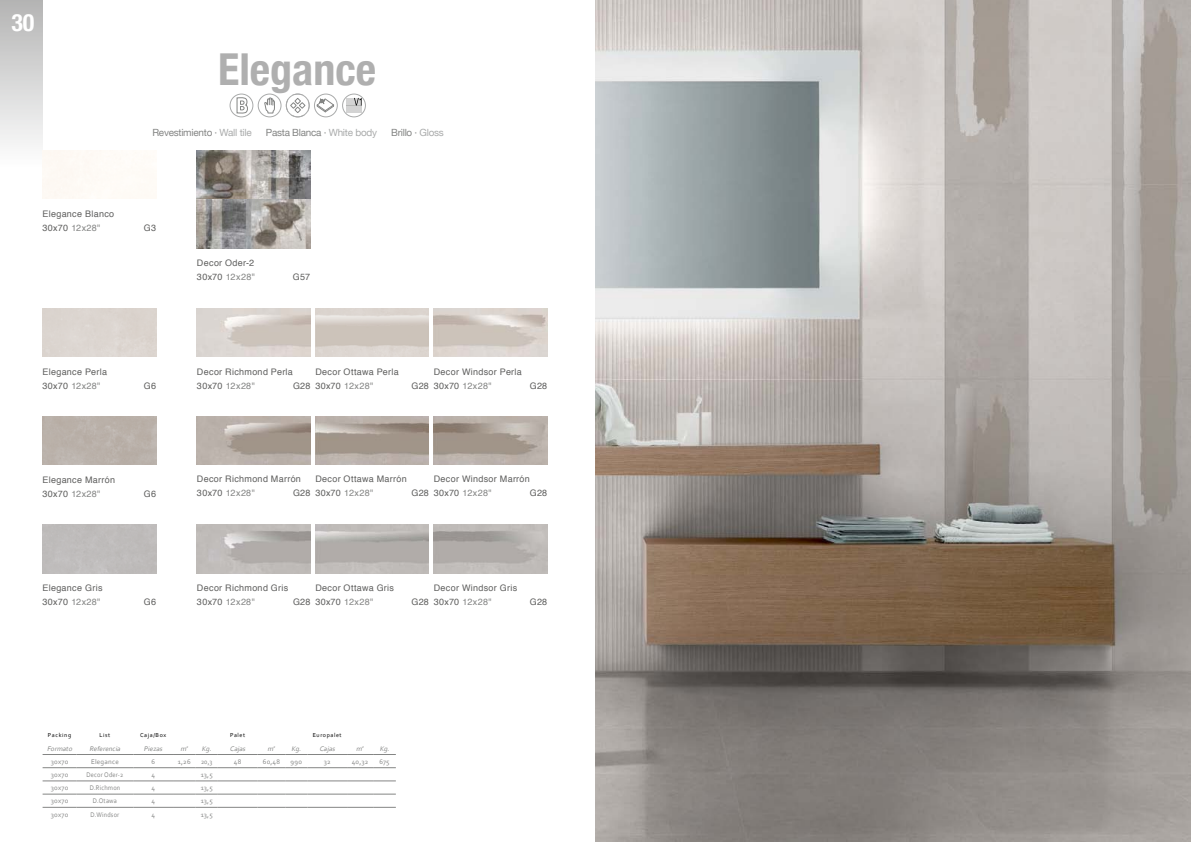
<style>
.page{position:relative;width:1191px;height:842px;background:#fff}
.page>*{position:absolute;margin:0;border:0;box-sizing:border-box;transform-origin:0 0}
.t1{font:700 condensed 44px "Helvetica Neue";color:#afafaf}
.t2{font:700 condensed 24px "Helvetica Neue";color:#fff}
.t3{font:9.9px "Helvetica Neue";letter-spacing:-.025em;color:#848584}
.t4{font:9px/14px "Helvetica";letter-spacing:.035em;color:#5e5e5d}
.t5{font:7px "Corbel";letter-spacing:.03em;color:#848584}
.t6{font:italic 7px "Corbel";color:#848584}
.t7{font:7px "Corbel";letter-spacing:.03em;color:#848584;scale:.9 1}
.t8{font:6px "Corbel";letter-spacing:.1em;color:#000}
.s1{color:#848584}
.s2{color:#a9aaaa}
</style>
<div class="page">
<div style="left:0;top:0;width:43px;height:167px;background:linear-gradient(to bottom,#b4b4b4,#fefeff)"></div>
<svg style="left:264px;top:97px;width:11px;height:17px"></svg>
<svg style="left:232px;top:96px;width:20px;height:19px"></svg>
<svg style="left:236px;top:97px;width:12px;height:17px"></svg>
<div style="left:258px;top:94px;width:23px;height:23px;border:1px solid #a9aaaa;border-radius:50%"></div>
<div style="left:229px;top:94px;width:24px;height:23px;border:1px solid #a9aaaa;border-radius:50%"></div>
<svg style="left:317px;top:96px;width:19px;height:19px"></svg>
<svg style="left:316px;top:97px;width:19px;height:16px"></svg>
<svg style="left:344px;top:96px;width:20px;height:19px"></svg>
<div style="left:354px;top:105px;width:7px;height:8px;background:#d3d3d3"></div>
<div style="left:346px;top:105px;width:8px;height:8px;background:#d3d3d3"></div>
<div style="left:346px;top:98px;width:8px;height:7px;background:#d3d3d3"></div>
<svg style="left:354px;top:98px;width:7px;height:7px"></svg>
<div style="left:314px;top:94px;width:24px;height:23px;border:1px solid #a9aaaa;border-radius:50%"></div>
<div style="left:342px;top:94px;width:24px;height:23px;border:1px solid #a9aaaa;border-radius:50%"></div>
<div style="left:294px;top:98px;width:7px;height:6px;border:1px solid #848584;border-radius:3px"></div>
<div style="left:299px;top:102px;width:6px;height:7px;border:1px solid #848584;border-radius:3px"></div>
<div style="left:294px;top:107px;width:7px;height:6px;border:1px solid #848584;border-radius:3px"></div>
<div style="left:290px;top:102px;width:6px;height:7px;border:1px solid #848584;border-radius:3px"></div>
<div style="left:286px;top:94px;width:24px;height:23px;border:1px solid #a9aaaa;border-radius:50%"></div>
<hr style="left:43px;top:754px;width:34px;height:1px;background:#848584">
<hr style="left:77px;top:754px;width:56px;height:1px;background:#848584">
<hr style="left:133px;top:754px;width:40px;height:1px;background:#848584">
<svg style="left:173px;top:754px;width:45px;height:1px"></svg>
<hr style="left:218px;top:754px;width:39px;height:1px;background:#848584">
<svg style="left:257px;top:754px;width:50px;height:1px"></svg>
<hr style="left:307px;top:754px;width:40px;height:1px;background:#848584">
<svg style="left:347px;top:754px;width:49px;height:1px"></svg>
<hr style="left:43px;top:767px;width:34px;height:1px;background:#848584">
<hr style="left:77px;top:767px;width:56px;height:1px;background:#848584">
<hr style="left:133px;top:767px;width:40px;height:1px;background:#848584">
<svg style="left:173px;top:767px;width:45px;height:1px"></svg>
<hr style="left:218px;top:767px;width:39px;height:1px;background:#848584">
<svg style="left:257px;top:767px;width:50px;height:1px"></svg>
<hr style="left:307px;top:767px;width:40px;height:1px;background:#848584">
<svg style="left:347px;top:767px;width:49px;height:1px"></svg>
<hr style="left:43px;top:781px;width:34px;height:1px;background:#848584">
<hr style="left:77px;top:781px;width:56px;height:1px;background:#848584">
<hr style="left:133px;top:781px;width:40px;height:1px;background:#848584">
<svg style="left:173px;top:781px;width:45px;height:1px"></svg>
<hr style="left:218px;top:781px;width:39px;height:1px;background:#848584">
<svg style="left:257px;top:781px;width:50px;height:1px"></svg>
<hr style="left:307px;top:781px;width:40px;height:1px;background:#848584">
<svg style="left:347px;top:781px;width:49px;height:1px"></svg>
<hr style="left:43px;top:794px;width:34px;height:1px;background:#848584">
<hr style="left:77px;top:794px;width:56px;height:1px;background:#848584">
<hr style="left:133px;top:794px;width:40px;height:1px;background:#848584">
<svg style="left:173px;top:794px;width:45px;height:1px"></svg>
<hr style="left:218px;top:794px;width:39px;height:1px;background:#848584">
<svg style="left:257px;top:794px;width:50px;height:1px"></svg>
<hr style="left:307px;top:794px;width:40px;height:1px;background:#848584">
<svg style="left:347px;top:794px;width:49px;height:1px"></svg>
<hr style="left:43px;top:807px;width:34px;height:1px;background:#848584">
<hr style="left:77px;top:807px;width:56px;height:1px;background:#848584">
<hr style="left:133px;top:807px;width:40px;height:1px;background:#848584">
<svg style="left:173px;top:807px;width:45px;height:1px"></svg>
<hr style="left:218px;top:807px;width:39px;height:1px;background:#848584">
<svg style="left:257px;top:807px;width:50px;height:1px"></svg>
<hr style="left:307px;top:807px;width:40px;height:1px;background:#848584">
<svg style="left:347px;top:807px;width:49px;height:1px"></svg>
<img style="left:315px;top:416px;width:114px;height:48px">
<img style="left:197px;top:416px;width:113px;height:48px">
<img style="left:197px;top:525px;width:113px;height:48px">
<img style="left:197px;top:308px;width:113px;height:49px">
<img style="left:434px;top:416px;width:113px;height:48px">
<img style="left:197px;top:150px;width:113px;height:98px">
<img style="left:595px;top:0;width:596px;height:842px">
<h2 class="t2" style="left:11px;top:3px;width:25px">30</h2>
<p class="t4" style="left:43px;top:207px;width:73px">Elegance Blanco<br>30x70 <span class="s1">12x28"</span></p>
<h1 class="t1" style="left:218px;top:33px;width:160px">Elegance</h1>
<p class="t3" style="left:152px;top:125px;width:101px">Revestimiento · <span class="s2">Wall tile</span></p>
<p class="t3" style="left:266px;top:125px;width:113px">Pasta Blanca · <span class="s2">White body</span></p>
<p class="t3" style="left:391px;top:125px;width:54px">Brillo · <span class="s2">Gloss</span></p>
<p class="t4" style="left:144px;top:221px;width:14px">G3</p>
<p class="t4" style="left:197px;top:256px;width:59px">Decor Oder-2<br>30x70 <span class="s1">12x28"</span></p>
<p class="t4" style="left:293px;top:270px;width:19px">G57</p>
<p class="t4" style="left:43px;top:365px;width:66px">Elegance Perla<br>30x70 <span class="s1">12x28"</span></p>
<p class="t4" style="left:144px;top:379px;width:14px">G6</p>
<p class="t4" style="left:315px;top:365px;width:85px">Decor Ottawa Perla<br>30x70 <span class="s1">12x28"</span></p>
<p class="t4" style="left:197px;top:365px;width:97px">Decor Richmond Perla<br>30x70 <span class="s1">12x28"</span></p>
<p class="t4" style="left:293px;top:379px;width:19px">G28</p>
<p class="t4" style="left:434px;top:365px;width:90px">Decor Windsor Perla<br>30x70 <span class="s1">12x28"</span></p>
<p class="t4" style="left:411px;top:379px;width:19px">G28</p>
<p class="t4" style="left:530px;top:379px;width:19px">G28</p>
<p class="t4" style="left:43px;top:473px;width:74px">Elegance Marrón<br>30x70 <span class="s1">12x28"</span></p>
<p class="t4" style="left:144px;top:487px;width:14px">G6</p>
<p class="t4" style="left:315px;top:472px;width:93px">Decor Ottawa Marrón<br>30x70 <span class="s1">12x28"</span></p>
<p class="t4" style="left:197px;top:472px;width:105px">Decor Richmond Marrón<br>30x70 <span class="s1">12x28"</span></p>
<p class="t4" style="left:434px;top:472px;width:98px">Decor Windsor Marrón<br>30x70 <span class="s1">12x28"</span></p>
<p class="t4" style="left:293px;top:486px;width:19px">G28</p>
<p class="t4" style="left:411px;top:486px;width:19px">G28</p>
<p class="t4" style="left:530px;top:486px;width:19px">G28</p>
<p class="t4" style="left:43px;top:581px;width:61px">Elegance Gris<br>30x70 <span class="s1">12x28"</span></p>
<p class="t4" style="left:144px;top:595px;width:14px">G6</p>
<p class="t4" style="left:197px;top:581px;width:93px;line-height:13.7px">Decor Richmond Gris<br>30x70 <span class="s1">12x28"</span></p>
<p class="t4" style="left:315px;top:581px;width:80px;line-height:13.7px">Decor Ottawa Gris<br>30x70 <span class="s1">12x28"</span></p>
<p class="t4" style="left:293px;top:595px;width:19px">G28</p>
<p class="t4" style="left:434px;top:581px;width:85px;line-height:13.7px">Decor Windsor Gris<br>30x70 <span class="s1">12x28"</span></p>
<p class="t4" style="left:411px;top:595px;width:19px">G28</p>
<p class="t4" style="left:530px;top:595px;width:19px">G28</p>
<p class="t8" style="left:48px;top:731px;width:25px">Packing</p>
<p class="t8" style="left:100px;top:731px;width:12px">List</p>
<p class="t8" style="left:140px;top:731px;width:28px">Caja/Box</p>
<p class="t8" style="left:230px;top:731px;width:17px">Palet</p>
<p class="t8" style="left:313px;top:731px;width:31px">Europalet</p>
<p class="t6" style="left:47px;top:744px;width:28px">Formato</p>
<p class="t6" style="left:90px;top:744px;width:34px">Referencia</p>
<p class="t6" style="left:144px;top:744px;width:21px">Piezas</p>
<p class="t6" style="left:180px;top:744px;width:10px">m<sup>2</sup></p>
<p class="t6" style="left:202px;top:744px;width:13px">Kg.</p>
<p class="t6" style="left:230px;top:744px;width:18px">Cajas</p>
<p class="t6" style="left:267px;top:744px;width:10px">m<sup>2</sup></p>
<p class="t6" style="left:291px;top:744px;width:13px">Kg.</p>
<p class="t6" style="left:319px;top:744px;width:18px">Cajas</p>
<p class="t6" style="left:356px;top:744px;width:10px">m<sup>2</sup></p>
<p class="t6" style="left:380px;top:744px;width:13px">Kg.</p>
<p class="t5" style="left:51px;top:757px;width:19px">30x70</p>
<p class="t5" style="left:91px;top:757px;width:29px">Elegance</p>
<p class="t5" style="left:151px;top:757px;width:5px">6</p>
<p class="t5" style="left:178px;top:757px;width:14px">1,26</p>
<p class="t7" style="left:201px;top:757px;width:14px">20,3</p>
<p class="t5" style="left:234px;top:757px;width:9px">48</p>
<p class="t5" style="left:263px;top:757px;width:19px">60,48</p>
<p class="t5" style="left:291px;top:757px;width:13px">990</p>
<p class="t5" style="left:324px;top:757px;width:8px">32</p>
<p class="t5" style="left:352px;top:757px;width:18px">40,32</p>
<p class="t5" style="left:379px;top:757px;width:12px">675</p>
<p class="t5" style="left:51px;top:770px;width:19px">30x70</p>
<p class="t7" style="left:86px;top:770px;width:42px">Decor Oder-2</p>
<p class="t5" style="left:151px;top:770px;width:5px">4</p>
<p class="t5" style="left:201px;top:770px;width:13px">13,5</p>
<p class="t5" style="left:51px;top:783px;width:19px">30x70</p>
<p class="t7" style="left:90px;top:783px;width:35px">D.Richmon</p>
<p class="t5" style="left:151px;top:783px;width:5px">4</p>
<p class="t5" style="left:201px;top:783px;width:13px">13,5</p>
<p class="t5" style="left:51px;top:797px;width:19px">30x70</p>
<p class="t7" style="left:93px;top:797px;width:28px">D.Otawa</p>
<p class="t5" style="left:151px;top:797px;width:5px">4</p>
<p class="t5" style="left:201px;top:797px;width:13px">13,5</p>
<p class="t5" style="left:51px;top:810px;width:19px">30x70</p>
<p class="t7" style="left:91px;top:810px;width:33px">D.Windsor</p>
<p class="t5" style="left:151px;top:810px;width:5px">4</p>
<p class="t5" style="left:201px;top:810px;width:13px">13,5</p>
</div>
